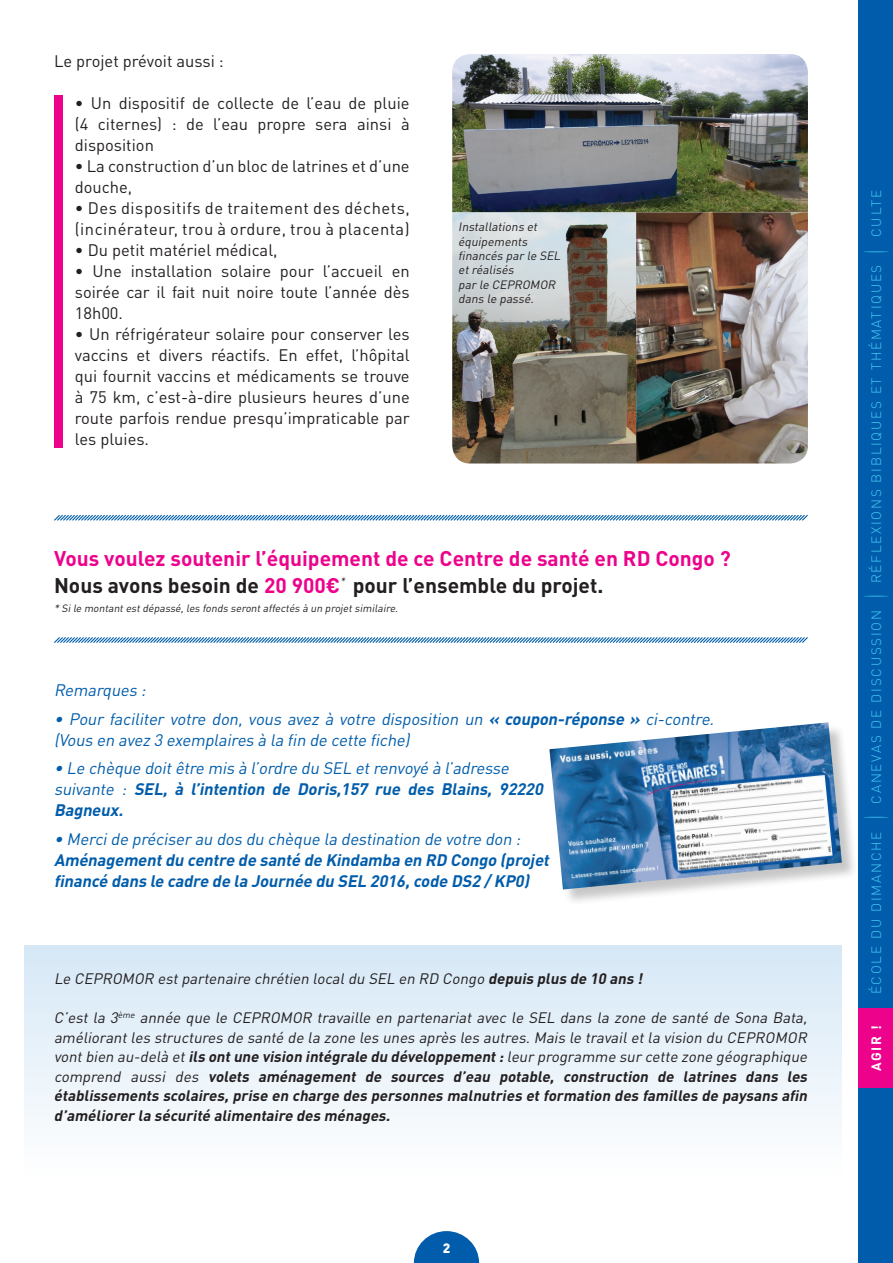
<style>
.page{position:relative;width:893px;height:1263px;background:#fff}
.page>*{position:absolute;margin:0;border:0;box-sizing:border-box;transform-origin:0 0}
.t1{font:700 21px/27px "DIN Pro";color:#ed028c}
.t2{font:16.5px/21px "DIN Pro";color:#231f20;text-align:justify}
.t3{font:italic 16.5px/21px "DIN Pro";color:#015dab}
.t4{font:italic 700 16.5px/21px "DIN Pro";color:#015dab}
.t5{font:16.5px/21px "DIN Pro";letter-spacing:.03em;color:#231f20}
.t6{font:italic 15px/19.5px "DIN Pro";color:#231f20}
.t7{font:300 13.5px "DIN Pro";letter-spacing:.13em;color:#45c8f4}
.t8{font:700 13.5px "DIN Pro";color:#fff}
.t9{font:900 13.5px "DIN Pro";color:#fff}
.t10{font:italic 12px/14.4px "DIN Pro";color:#231f20}
.t11{font:italic 10.5px "DIN Pro";color:#231f20}
.s1{color:#231f20}
.s2{font-weight:700}
</style>
<div class="page">
<div style="left:859px;top:0;width:34px;height:1263px;background:#015dab"></div>
<div style="left:859px;top:1009px;width:34px;height:79px;background:#ed028c"></div>
<svg style="left:864px;top:817px;width:24px;height:1px"></svg>
<hr style="left:863px;top:595px;width:25px;height:2px;background:#2aa2db;border-radius:50%">
<svg style="left:414px;top:1231px;width:65px;height:32px"></svg>
<svg style="left:864px;top:251px;width:24px;height:1px"></svg>
<div style="left:24px;top:945px;width:818px;height:231px;background:linear-gradient(to bottom,#d5e7f6,#fefefe)"></div>
<div style="left:54px;top:95px;width:8px;height:353px;background:#ed028c"></div>
<img style="left:452px;top:54px;width:356px;height:409px">
<svg style="left:54px;top:514px;width:754px;height:7px"></svg>
<svg style="left:54px;top:637px;width:754px;height:6px;background:#8ab4d8"></svg>
<div style="left:551px;top:724px;width:307px;height:182px;background:#231f20;opacity:.25"></div>
<img style="left:549px;top:722px;width:293px;height:167px">
<p class="t2" style="left:54px;top:49px;width:171px">Le projet prévoit aussi :</p>
<p class="t2" style="left:75px;top:91px;width:336px">• Un dispositif de collecte de l’eau de pluie (4 citernes) : de l’eau propre sera ainsi à disposition</p>
<p class="t2" style="left:75px;top:154px;width:336px">• La construction d’un bloc de latrines et d’une douche,</p>
<p class="t5" style="left:75px;top:196px;width:336px">• Des dispositifs de traitement des déchets, (incinérateur, trou à ordure, trou à placenta)</p>
<p class="t2" style="left:75px;top:238px;width:204px">• Du petit matériel médical,</p>
<p class="t2" style="left:75px;top:260px;width:336px">• Une installation solaire pour l’accueil en soirée car il fait nuit noire toute l’année dès 18h00.</p>
<p class="t2" style="left:75px;top:323px;width:336px">• Un réfrigérateur solaire pour conserver les vaccins et divers réactifs. En effet, l’hôpital qui fournit vaccins et médicaments se trouve à 75 km, c’est-à-dire plusieurs heures d’une route parfois rendue presqu’impraticable par les pluies.</p>
<p class="t10" style="left:458px;top:219px;width:106px">Installations et équipements financés par le SEL etréalisés<br>par le CEPROMOR dans le passé.</p>
<h1 class="t1" style="left:54px;top:544px;width:678px">Vous voulez soutenir l’équipement de ce Centre de santé en RD Congo ?<br><span class="s1">Nous avons besoin de</span> 20 900€<sup>*</sup> <span class="s1">pour l’ensemble du projet.</span></h1>
<p class="t11" style="left:54px;top:601px;width:348px">* Sile montantestdépassé,les fonds serontaffectés à un projetsimilaire.</p>
<p class="t3" style="left:54px;top:679px;width:97px">Remarques :</p>
<p class="t3" style="left:54px;top:707px;width:665px">• Pour faciliter votre don, vous avez à votre disposition un <span class="s2">« coupon-réponse »</span> ci-contre. (Vous en avez 3 exemplaires à la fin de cette fiche)</p>
<p class="t3" style="left:54px;top:757px;width:494px">• Le chèque doitêtre mis à l’ordre du SEL etrenvoyé à l’adresse suivante : <span class="s2">SEL, à l’intention de Doris,157 rue des Blains, 92220<br>Bagneux.</span></p>
<p class="t3" style="left:54px;top:827px;width:472px">• Mercide préciserau dos du chèque la destination de votre don :</p>
<p class="t4" style="left:54px;top:848px;width:500px">Aménagementdu centre de santé de Kindamba en RD Congo (projet financé dans le cadre de la Journée du SEL 2016,code DS2 /KP0)</p>
<p class="t6" style="left:54px;top:968px;width:593px">Le CEPROMOR estpartenaire chrétien localdu SEL en RD Congo <span class="s2">depuis plus de 10 ans !</span></p>
<p class="t6" style="left:54px;top:1007px;width:758px">C’est la 3<sup>ème</sup> année que le CEPROMOR travaille en partenariat avec le SEL dans la zone de santé de Sona Bata, améliorantles structures de santé de la zone les unes après les autres.Mais le travailetla vision du Cepromor vontbien au-delà et<span class="s2">ils ontune vision intégrale du développement:</span>leur programme sur cette zone géographique comprend aussi des <span class="s2">volets aménagement de sources d’eau potable, construction de latrines dans les établissements scolaires,prise en charge des personnes malnutries etformation des familles de paysans afin d’améliorer la sécurité alimentaire des ménages.</span></p>
<p class="t9" style="left:443px;top:1239px;width:9px">2</p>
<p class="t7" style="left:867px;top:237px;width:48px;rotate:-90deg">Culte</p>
<p class="t7" style="left:867px;top:583px;width:320px;rotate:-90deg">Réflexions bibliques et thématiques</p>
<p class="t7" style="left:867px;top:803px;width:195px;rotate:-90deg">Canevas de discussion</p>
<p class="t7" style="left:867px;top:994px;width:164px;rotate:-90deg">École du dimanche</p>
<p class="t8" style="left:867px;top:1071px;width:48px;rotate:-90deg">agir !</p>
</div>
